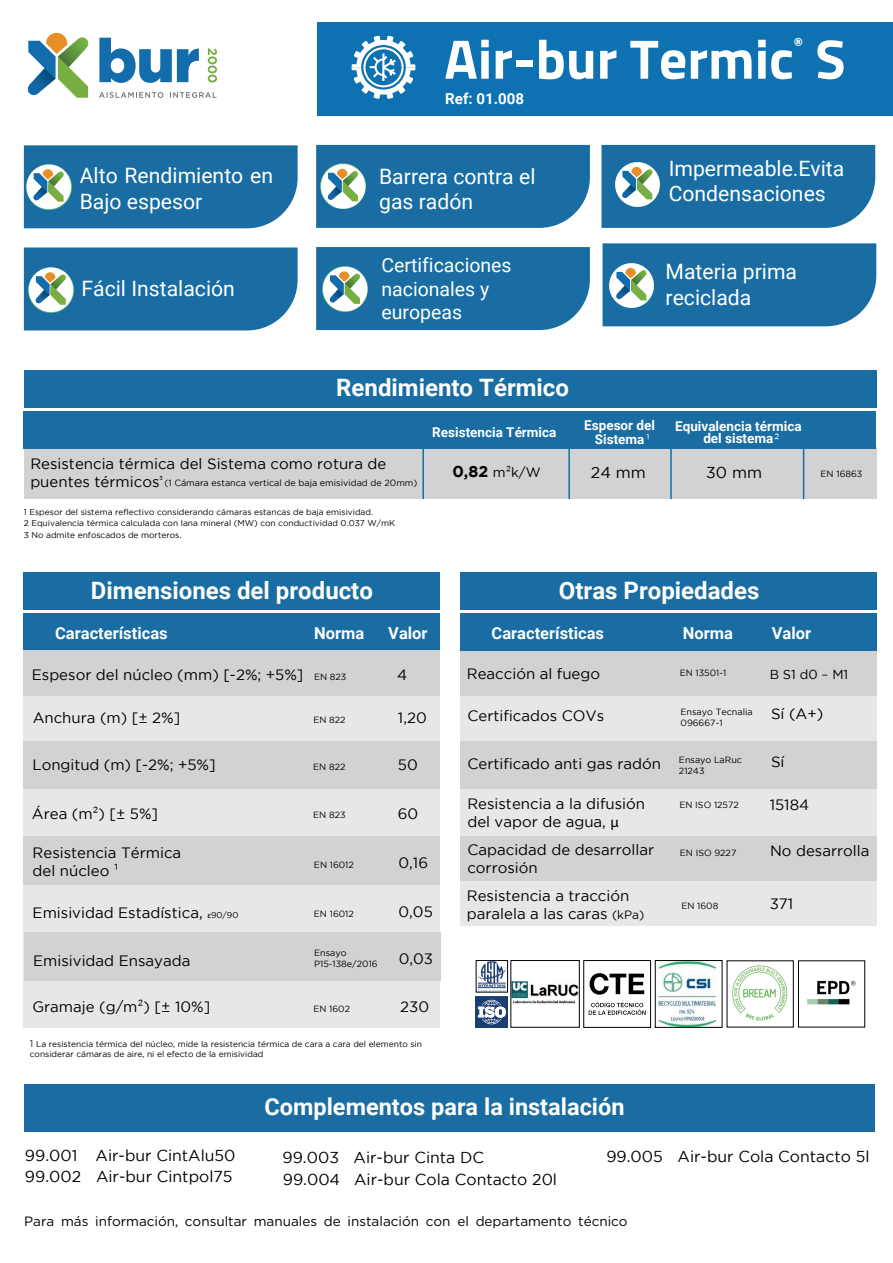
<style>
.page{position:relative;width:893px;height:1263px;background:#fff}
.page>*{position:absolute;margin:0;border:0;box-sizing:border-box;transform-origin:0 0}
.t1{font:700 55.65px "Titillium Web";color:#fff}
.t2{font:700 24px "Roboto";color:#fff}
.t3{font:700 23.55px "Roboto";color:#fff}
.t4{font:21.15px/25.5px "Roboto";color:#fff}
.t5{font:19.5px/23.4px "Roboto";color:#fff}
.t6{font:700 16.5px "Roboto";color:#fff}
.t7{font:15.75px/21.1px "Gotham";color:#000001}
.t8{font:700 15.15px "Roboto";color:#fff}
.t9{font:15px/18px "Gotham";color:#000001}
.t10{font:700 14.25px "Titillium Web";color:#fff}
.t11{font:13.95px "Gotham";color:#fff}
.t12{font:13.5px "Gotham";color:#000001}
.t13{font:700 13.5px/12px "Roboto";color:#fff;text-align:center}
.t14{font:13.05px "Gotham";color:#000001}
.t15{font:9.9px "Gotham";color:#000001}
.t16{font:9px/10.8px "Gotham";color:#000001}
.t17{font:8.4px/11.4px "Gotham";color:#000001}
.s1{font-family:"Gotham";font-weight:400}
.s2{font-weight:700;font-size:15.75px}
.s3{font-size:9px}
.s4{font-family:"Myriad Pro";font-size:8.4px}
.s5{font-size:8.4px}
.s6{font-size:9.9px;color:#231f20}
.s7{font-family:"Myriad Pro"}
.s8{font-size:12px}
.s9{font-family:"Gotham Mono Space Numbers Narrow"}
</style>
<div class="page">
<svg style="left:99px;top:38px;width:100px;height:45px"></svg>
<svg style="left:99px;top:92px;width:118px;height:6px"></svg>
<svg style="left:208px;top:48px;width:9px;height:35px"></svg>
<svg style="left:28px;top:33px;width:60px;height:65px"></svg>
<div style="left:317px;top:22px;width:576px;height:93px;background:#0e71b1"></div>
<div style="left:24px;top:371px;width:852px;height:37px;background:#196da2"></div>
<div style="left:24px;top:448px;width:852px;height:51px;background:#d1d2d4"></div>
<hr style="left:568px;top:446px;width:2px;height:53px;background:#176ea4">
<hr style="left:803px;top:446px;width:1px;height:53px;background:#176ea4">
<hr style="left:422px;top:446px;width:2px;height:53px;background:#176ea4">
<div style="left:24px;top:1084px;width:850px;height:48px;background:#196da2"></div>
<div style="left:24px;top:411px;width:852px;height:37px;background:#196da2"></div>
<svg style="left:24px;top:145px;width:274px;height:83px;background:#2b78a7"></svg>
<svg style="left:24px;top:247px;width:274px;height:83px;background:#2c78a7"></svg>
<svg style="left:316px;top:145px;width:274px;height:83px;background:#2a78a6"></svg>
<svg style="left:316px;top:247px;width:274px;height:83px;background:#2a77a6"></svg>
<svg style="left:603px;top:243px;width:273px;height:83px;background:#2b78a7"></svg>
<svg style="left:601px;top:145px;width:274px;height:83px;background:#2a77a7"></svg>
<svg style="left:352px;top:36px;width:63px;height:63px"></svg>
<hr style="left:670px;top:446px;width:2px;height:53px;background:#176ea4">
<svg style="left:478px;top:962px;width:28px;height:28px"></svg>
<div style="left:476px;top:960px;width:32px;height:32px;border:1px solid #000001"></div>
<svg style="left:590px;top:973px;width:54px;height:22px"></svg>
<svg style="left:589px;top:1002px;width:57px;height:13px"></svg>
<div style="left:584px;top:960px;width:67px;height:67px;border:1px solid #000001"></div>
<img style="left:476px;top:996px;width:32px;height:31px">
<img style="left:657px;top:962px;width:60px;height:63px">
<img style="left:513px;top:981px;width:64px;height:23px">
<img style="left:807px;top:980px;width:49px;height:25px">
<img style="left:732px;top:965px;width:56px;height:56px">
<div style="left:460px;top:659px;width:416px;height:267px;background:#e6e7e9"></div>
<div style="left:460px;top:650px;width:416px;height:46px;background:#d1d2d4"></div>
<div style="left:460px;top:741px;width:416px;height:48px;background:#d1d2d4"></div>
<div style="left:460px;top:836px;width:416px;height:45px;background:#d1d2d4"></div>
<div style="left:24px;top:572px;width:416px;height:37px;background:#196da2"></div>
<div style="left:460px;top:572px;width:416px;height:37px;background:#196da2"></div>
<div style="left:24px;top:613px;width:416px;height:37px;background:#196da2"></div>
<div style="left:460px;top:613px;width:416px;height:37px;background:#196da2"></div>
<div style="left:24px;top:659px;width:416px;height:369px;background:#e6e7e9"></div>
<div style="left:24px;top:650px;width:416px;height:46px;background:#d1d2d4"></div>
<div style="left:24px;top:741px;width:416px;height:48px;background:#d1d2d4"></div>
<div style="left:24px;top:836px;width:416px;height:49px;background:#d1d2d4"></div>
<div style="left:24px;top:932px;width:416px;height:48px;background:#d1d2d4"></div>
<p class="t10" style="left:794px;top:32px;width:11px">®</p>
<h1 class="t1" style="left:444px;top:17px;width:403px">Air-bur Termic S</h1>
<h3 class="t4" style="left:80px;top:162px;width:195px">Alto Rendimiento en<br>Bajo espesor</h3>
<h3 class="t4" style="left:82px;top:275px;width:155px">Fácil Instalación</h3>
<p class="t8" style="left:445px;top:88px;width:80px">Ref: 01.008</p>
<h3 class="t4" style="left:379px;top:163px;width:158px">Barrera contra el gas radón</h3>
<h3 class="t4" style="left:669px;top:155px;width:177px">Impermeable.Evita<br>Condensaciones</h3>
<h3 class="t5" style="left:381px;top:253px;width:132px">Certificaciones nacionales y europeas</h3>
<h2 class="t2" style="left:336px;top:370px;width:234px">Rendimiento Térmico</h2>
<h3 class="t4" style="left:665px;top:258px;width:133px">Materia prima reciclada</h3>
<p class="t13" style="left:584px;top:418px;width:72px;line-height:13.5px">Espesor del<br>Sistema<span class="s1">¹</span></p>
<p class="t13" style="left:432px;top:425px;width:126px">Resistencia Térmica</p>
<p class="t13" style="left:675px;top:420px;width:128px">Equivalencia térmica del sistema</p>
<p class="t11" style="left:774px;top:431px;width:7px">²</p>
<p class="t9" style="left:30px;top:455px;width:358px">Resistencia térmica del Sistema como rotura de puentes térmicos</p>
<p class="t12" style="left:452px;top:463px;width:90px"><span class="s2">0,82</span> m²k/W</p>
<p class="t7" style="left:591px;top:461px;width:56px">24 mm</p>
<p class="t7" style="left:706px;top:461px;width:57px">30 mm</p>
<p class="t16" style="left:821px;top:468px;width:43px">EN 16863</p>
<p class="t15" style="left:159px;top:474px;width:5px">³</p>
<p class="t16" style="left:165px;top:477px;width:254px">(1 Cámara estanca vertical de baja emisividad de 20mm)</p>
<p class="t17" style="left:24px;top:517px;width:373px">2 Equivalencia térmica calculada con lana mineral (MW) con conductividad 0.037 W/mK<br>3 No admite enfoscados de morteros.</p>
<p class="t17" style="left:24px;top:506px;width:351px">1 Espesor del sistema reflectivo considerando cámaras estancas de baja emisividad.</p>
<h2 class="t2" style="left:91px;top:574px;width:283px">Dimensiones del producto</h2>
<h2 class="t2" style="left:559px;top:574px;width:202px">Otras Propiedades</h2>
<p class="t6" style="left:55px;top:621px;width:114px">Características</p>
<p class="t6" style="left:314px;top:622px;width:52px">Norma</p>
<p class="t6" style="left:388px;top:622px;width:41px">Valor</p>
<p class="t6" style="left:492px;top:621px;width:114px">Características</p>
<p class="t6" style="left:683px;top:622px;width:52px">Norma</p>
<p class="t6" style="left:772px;top:622px;width:41px">Valor</p>
<p class="t9" style="left:32px;top:665px;width:316px">Espesor del núcleo (mm) [-2%; +5%] <span class="s3">EN 823</span></p>
<p class="t9" style="left:33px;top:708px;width:149px">Anchura (m) [± 2%]</p>
<p class="t16" style="left:313px;top:714px;width:34px">EN 822</p>
<p class="t9" style="left:33px;top:756px;width:185px">Longitud (m) [-2%; +5%]</p>
<p class="t16" style="left:313px;top:761px;width:34px">EN 822</p>
<p class="t9" style="left:467px;top:665px;width:135px">Reacción al fuego</p>
<p class="t14" style="left:770px;top:666px;width:80px">B S1 d0 – M1</p>
<p class="t9" style="left:467px;top:706px;width:138px">Certificados COVs</p>
<p class="t9" style="left:771px;top:704px;width:54px">Sí (A+)</p>
<p class="t9" style="left:397px;top:665px;width:12px">4</p>
<p class="t9" style="left:398px;top:708px;width:30px">1,20</p>
<p class="t9" style="left:398px;top:756px;width:21px">50</p>
<p class="t16" style="left:680px;top:667px;width:48px">EN 13501-1</p>
<p class="t16" style="left:681px;top:707px;width:74px">Ensayo Tecnalia<br>096667-1</p>
<p class="t9" style="left:467px;top:755px;width:195px">Certificado anti gas radón</p>
<p class="t9" style="left:771px;top:753px;width:15px">Sí</p>
<p class="t16" style="left:679px;top:754px;width:65px">Ensayo LaRuc<br>21243</p>
<p class="t9" style="left:32px;top:804px;width:128px">Área (m²) [± 5%]</p>
<p class="t16" style="left:313px;top:809px;width:34px">EN 823</p>
<p class="t9" style="left:398px;top:804px;width:22px">60</p>
<p class="t9" style="left:33px;top:844px;width:150px">Resistencia Térmica del núcleo ¹</p>
<p class="t16" style="left:314px;top:859px;width:41px">EN 16012</p>
<p class="t9" style="left:399px;top:853px;width:31px">0,16</p>
<p class="t9" style="left:33px;top:903px;width:207px">Emisividad Estadística, <span class="s4">ε</span><span class="s5">90/90</span></p>
<p class="t16" style="left:314px;top:908px;width:41px">EN 16012</p>
<p class="t9" style="left:399px;top:902px;width:36px">0,05</p>
<p class="t9" style="left:33px;top:952px;width:159px">Emisividad Ensayada</p>
<p class="t16" style="left:314px;top:947px;width:65px">Ensayo<br>P15-138e/2016</p>
<p class="t9" style="left:399px;top:949px;width:36px">0,03</p>
<p class="t9" style="left:32px;top:997px;width:179px">Gramaje (g/m²) [± 10%]</p>
<p class="t16" style="left:313px;top:1003px;width:38px">EN 1602</p>
<p class="t9" style="left:400px;top:997px;width:30px">230</p>
<p class="t17" style="left:30px;top:1039px;width:394px;line-height:10.1px"><span class="s6">1</span> La resistencia térmica del núcleo, mide la resistencia térmica de cara a cara del elemento sin considerar cámaras de aire, ni el efecto de la emisividad</p>
<p class="t9" style="left:467px;top:794px;width:179px">Resistencia a la difusión del vapor de agua, <span class="s7">µ</span></p>
<p class="t16" style="left:679px;top:799px;width:61px">EN ISO 12572</p>
<p class="t9" style="left:770px;top:795px;width:41px">15184</p>
<p class="t9" style="left:467px;top:840px;width:188px">Capacidad de desarrollar corrosión</p>
<p class="t16" style="left:680px;top:847px;width:58px">EN ISO 9227</p>
<p class="t9" style="left:770px;top:841px;width:101px">No desarrolla</p>
<p class="t9" style="left:467px;top:886px;width:179px">Resistencia a tracción paralela a las caras <span class="s8">(kPa)</span></p>
<p class="t16" style="left:681px;top:900px;width:38px">EN 1608</p>
<p class="t9" style="left:770px;top:894px;width:25px">371</p>
<p class="t7" style="left:25px;top:1144px;width:212px">99.001 Air-bur CintAlu50<br>99.002 Air-bur Cintpol75</p>
<h3 class="t3" style="left:264px;top:1090px;width:362px">Complementos para la instalación</h3>
<p class="t7" style="left:283px;top:1147px;width:203px">99.003 Air-bur Cinta DC</p>
<p class="t7" style="left:283px;top:1168px;width:276px">99.004 Air-bur Cola Contacto 20l</p>
<p class="t7" style="left:606px;top:1145px;width:265px">99.005 Air-bur Cola Contacto 5l</p>
<p class="t12" style="left:24px;top:1212px;width:605px">Para más información<span class="s9">,</span> consultar manuales de instalación con el departamento técnico</p>
</div>
